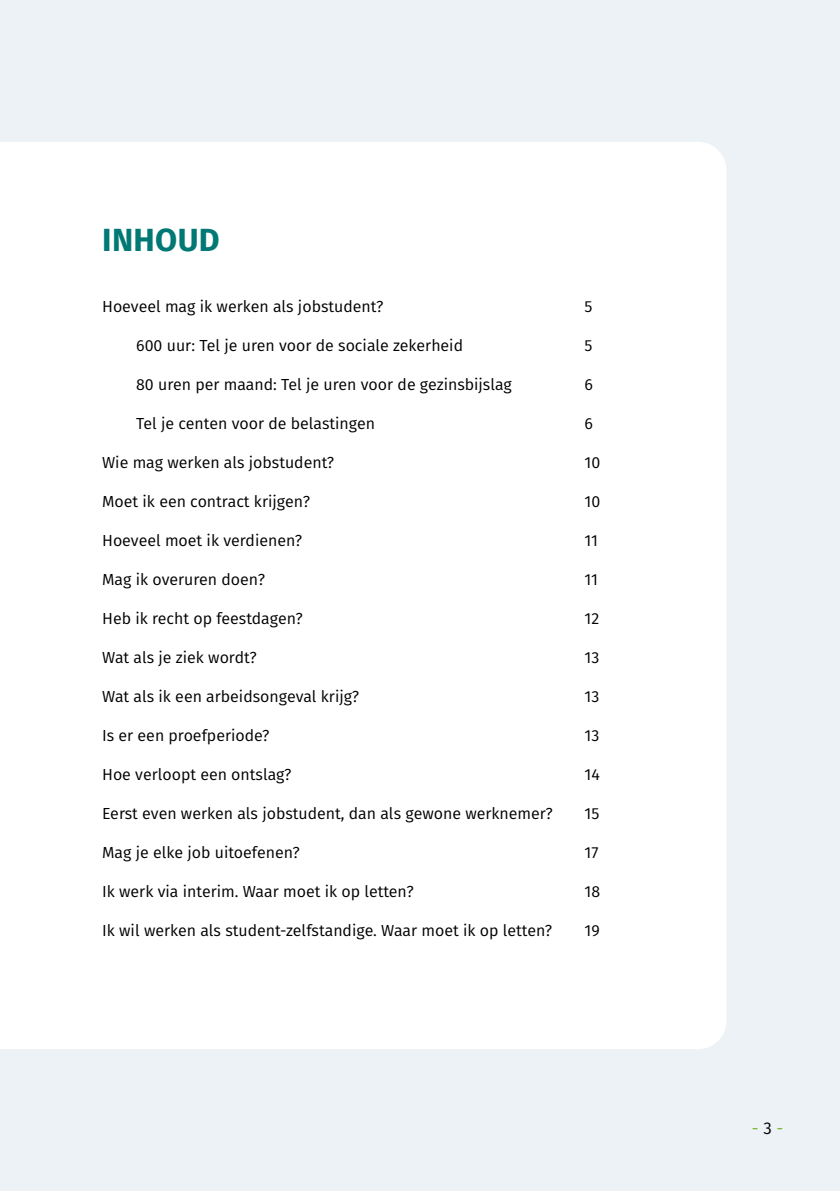
<style>
.page{position:relative;width:840px;height:1191px;background:#fff}
.page>*{position:absolute;margin:0;border:0;box-sizing:border-box;transform-origin:0 0}
.t1{font:700 32px "Fira Sans";letter-spacing:.01em;color:#007873}
.t2{font:17px "Fira Sans";color:#86bc25}
.t3{font:16px "Fira Sans";color:#000}
.s1{color:#000}
</style>
<div class="page">
<div style="left:0;top:0;width:839px;height:1191px;background:#ecf2f6"></div>
<div style="left:0;top:142px;width:726px;height:907px;background:#fff"></div>
<h1 class="t1" style="left:102px;top:213px;width:119px">INHOUD</h1>
<p class="t3" style="left:102px;top:294px;width:282px">Hoeveel mag ik werken als jobstudent?</p>
<p class="t3" style="left:584px;top:294px;width:9px">5</p>
<p class="t3" style="left:136px;top:333px;width:328px">600 uur: Tel je uren voor de sociale zekerheid</p>
<p class="t3" style="left:584px;top:333px;width:9px">5</p>
<p class="t3" style="left:136px;top:372px;width:377px">80 uren per maand: Tel je uren voor de gezinsbijslag</p>
<p class="t3" style="left:584px;top:372px;width:10px">6</p>
<p class="t3" style="left:136px;top:411px;width:240px">Tel je centen voor de belastingen</p>
<p class="t3" style="left:584px;top:411px;width:10px">6</p>
<p class="t3" style="left:102px;top:450px;width:233px">Wie mag werken als jobstudent?</p>
<p class="t3" style="left:584px;top:450px;width:17px">10</p>
<p class="t3" style="left:102px;top:489px;width:209px">Moet ik een contract krijgen?</p>
<p class="t3" style="left:584px;top:489px;width:17px">10</p>
<p class="t3" style="left:102px;top:528px;width:201px">Hoeveel moet ik verdienen?</p>
<p class="t3" style="left:584px;top:528px;width:15px">11</p>
<p class="t3" style="left:102px;top:567px;width:164px">Mag ik overuren doen?</p>
<p class="t3" style="left:584px;top:567px;width:15px">11</p>
<p class="t3" style="left:102px;top:606px;width:202px">Heb ik recht op feestdagen?</p>
<p class="t3" style="left:584px;top:606px;width:16px">12</p>
<p class="t3" style="left:102px;top:645px;width:156px">Wat als je ziek wordt?</p>
<p class="t3" style="left:584px;top:645px;width:16px">13</p>
<p class="t3" style="left:102px;top:684px;width:258px">Wat als ik een arbeidsongeval krijg?</p>
<p class="t3" style="left:584px;top:684px;width:16px">13</p>
<p class="t3" style="left:102px;top:723px;width:169px">Is er een proefperiode?</p>
<p class="t3" style="left:584px;top:723px;width:16px">13</p>
<p class="t3" style="left:102px;top:762px;width:191px">Hoe verloopt een ontslag?</p>
<p class="t3" style="left:584px;top:762px;width:17px">14</p>
<p class="t3" style="left:102px;top:801px;width:452px">Eerst even werken als jobstudent, dan als gewone werknemer?</p>
<p class="t3" style="left:584px;top:801px;width:16px">15</p>
<p class="t3" style="left:102px;top:840px;width:199px">Mag je elke job uitoefenen?</p>
<p class="t3" style="left:584px;top:840px;width:15px">17</p>
<p class="t3" style="left:102px;top:879px;width:313px">Ik werk via interim. Waar moet ik op letten?</p>
<p class="t3" style="left:584px;top:879px;width:17px">18</p>
<p class="t3" style="left:102px;top:918px;width:451px">Ik wil werken als student-zelfstandige. Waar moet ik op letten?</p>
<p class="t3" style="left:584px;top:918px;width:17px">19</p>
<p class="t2" style="left:751px;top:1115px;width:33px">- <span class="s1">3</span> -</p>
</div>
